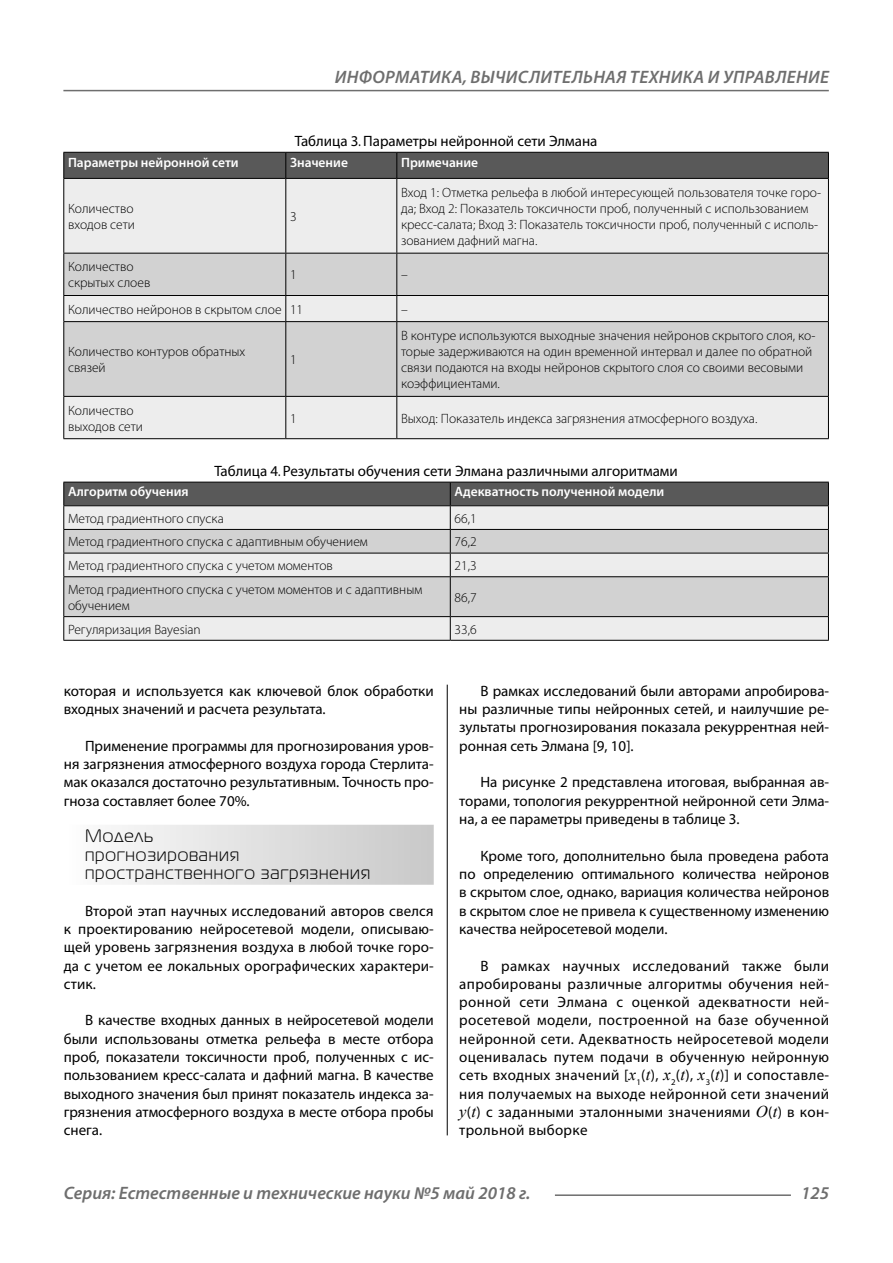
<style>
.page{position:relative;width:893px;height:1263px;background:#fff}
.page>*{position:absolute;margin:0;border:0;box-sizing:border-box;transform-origin:0 0}
.t1{font:italic 600 18px "Myriad Pro";letter-spacing:.005em;color:#6e6e6e}
.Subheaders_3lines{font:18px/18.3px "Magistral C";letter-spacing:.05em;color:#000}
.Normal{font:15px/18.3px "Myriad Pro";color:#000;text-align:justify}
.podpis{font:15px "Myriad Pro";color:#000}
.Tab_content{font:300 13.5px/16.2px "Myriad Pro";color:#000}
.Tab_header{font:600 13.5px "Myriad Pro";color:#fff}
.s1{font-family:"Times New Roman";font-style:italic;font-size:16.5px}
</style>
<div class="page">
<hr style="left:63px;top:90px;width:766px;height:1px;background:#6e6e6e">
<hr style="left:555px;top:1194px;width:236px;height:2px;background:#6e6e6e">
<div style="left:64px;top:825px;width:370px;height:60px;background:linear-gradient(to right,#fdfdfd,#c8c8c8)"></div>
<div style="left:64px;top:179px;width:764px;height:259px;background:#ededed"></div>
<svg style="left:64px;top:254px;width:764px;height:142px;background:#d6d6d6"></svg>
<hr style="left:63px;top:253px;width:223px;height:1px;background:#000">
<hr style="left:286px;top:253px;width:111px;height:1px;background:#000">
<hr style="left:397px;top:253px;width:432px;height:1px;background:#000">
<hr style="left:63px;top:295px;width:223px;height:1px;background:#000">
<hr style="left:286px;top:295px;width:111px;height:1px;background:#000">
<hr style="left:397px;top:295px;width:432px;height:1px;background:#000">
<hr style="left:63px;top:321px;width:223px;height:1px;background:#000">
<hr style="left:286px;top:321px;width:111px;height:1px;background:#000">
<hr style="left:397px;top:321px;width:432px;height:1px;background:#000">
<hr style="left:63px;top:396px;width:223px;height:1px;background:#000">
<hr style="left:286px;top:396px;width:111px;height:1px;background:#000">
<hr style="left:397px;top:396px;width:432px;height:1px;background:#000">
<hr style="left:285px;top:179px;width:1px;height:74px;background:#000">
<hr style="left:396px;top:179px;width:1px;height:74px;background:#000">
<hr style="left:285px;top:253px;width:1px;height:42px;background:#000">
<hr style="left:396px;top:253px;width:1px;height:42px;background:#000">
<svg style="left:285px;top:296px;width:1px;height:25px"></svg>
<svg style="left:396px;top:296px;width:1px;height:25px"></svg>
<hr style="left:285px;top:322px;width:1px;height:74px;background:#000">
<hr style="left:396px;top:322px;width:1px;height:74px;background:#000">
<hr style="left:285px;top:397px;width:1px;height:41px;background:#000">
<hr style="left:396px;top:397px;width:1px;height:41px;background:#000">
<hr style="left:63px;top:179px;width:1px;height:74px;background:#000">
<hr style="left:828px;top:179px;width:1px;height:74px;background:#000">
<hr style="left:63px;top:253px;width:1px;height:42px;background:#000">
<hr style="left:828px;top:253px;width:1px;height:42px;background:#000">
<svg style="left:63px;top:296px;width:1px;height:25px"></svg>
<svg style="left:828px;top:296px;width:1px;height:25px"></svg>
<hr style="left:63px;top:322px;width:1px;height:74px;background:#000">
<hr style="left:828px;top:322px;width:1px;height:74px;background:#000">
<hr style="left:63px;top:397px;width:1px;height:41px;background:#000">
<hr style="left:828px;top:397px;width:1px;height:41px;background:#000">
<hr style="left:63px;top:438px;width:223px;height:1px;background:#000">
<hr style="left:286px;top:438px;width:111px;height:1px;background:#000">
<hr style="left:397px;top:438px;width:432px;height:1px;background:#000">
<svg style="left:63px;top:152px;width:766px;height:26px;background:#565656"></svg>
<hr style="left:63px;top:178px;width:223px;height:1px;background:#000">
<hr style="left:286px;top:178px;width:111px;height:1px;background:#000">
<hr style="left:397px;top:178px;width:432px;height:1px;background:#000">
<svg style="left:64px;top:617px;width:764px;height:23px;background:#e9e9e9"></svg>
<div style="left:64px;top:577px;width:764px;height:39px;background:#d2d2d2"></div>
<hr style="left:63px;top:576px;width:387px;height:1px;background:#000">
<hr style="left:450px;top:576px;width:379px;height:1px;background:#000">
<hr style="left:63px;top:616px;width:387px;height:1px;background:#000">
<hr style="left:450px;top:616px;width:379px;height:1px;background:#000">
<hr style="left:450px;top:577px;width:1px;height:39px;background:#000">
<svg style="left:450px;top:617px;width:1px;height:23px"></svg>
<hr style="left:63px;top:577px;width:1px;height:39px;background:#000">
<hr style="left:828px;top:577px;width:1px;height:39px;background:#000">
<svg style="left:63px;top:617px;width:1px;height:23px"></svg>
<svg style="left:828px;top:617px;width:1px;height:23px"></svg>
<hr style="left:63px;top:640px;width:387px;height:1px;background:#000">
<hr style="left:450px;top:640px;width:379px;height:1px;background:#000">
<svg style="left:63px;top:482px;width:766px;height:94px;background:#bababa"></svg>
<hr style="left:63px;top:505px;width:387px;height:1px;background:#000">
<hr style="left:450px;top:505px;width:379px;height:1px;background:#000">
<hr style="left:447px;top:685px;width:1px;height:450px;background:#000">
<p class="t1" style="left:335px;top:66px;width:496px">ИНФОРМАТИКА, ВЫЧИСЛИТЕЛЬНАЯ ТЕХНИКА И УПРАВЛЕНИЕ</p>
<p class="podpis" style="left:295px;top:132px;width:304px">Таблица 3. Параметры нейронной сети Элмана</p>
<p class="Tab_header" style="left:68px;top:154px;width:172px">Параметры нейронной сети</p>
<p class="Tab_header" style="left:290px;top:154px;width:59px">Значение</p>
<p class="Tab_header" style="left:401px;top:154px;width:79px">Примечание</p>
<p class="Tab_content" style="left:68px;top:200px;width:67px">Количество</p>
<p class="Tab_content" style="left:68px;top:216px;width:68px">входов сети</p>
<p class="Tab_content" style="left:401px;top:184px;width:421px">Вход 1: Отметка рельефа в любой интересующей пользователя точке горо&shy;да; Вход 2: Показатель токсичности проб, полученный с использованием кресс-салата; Вход 3: Показатель токсичности проб, полученный с исполь&shy;зованием дафний магна.</p>
<p class="Tab_content" style="left:290px;top:208px;width:8px">3</p>
<p class="Tab_content" style="left:68px;top:259px;width:67px">Количество</p>
<p class="Tab_content" style="left:68px;top:275px;width:84px">скрытых слоев</p>
<p class="Tab_content" style="left:290px;top:267px;width:8px">1</p>
<p class="Tab_content" style="left:401px;top:267px;width:8px">–</p>
<p class="Tab_content" style="left:68px;top:301px;width:215px">Количество нейронов в скрытом слое</p>
<p class="Tab_content" style="left:290px;top:301px;width:15px">11</p>
<p class="Tab_content" style="left:401px;top:301px;width:8px">–</p>
<p class="Tab_content" style="left:68px;top:343px;width:179px">Количество контуров обратных связей</p>
<p class="Tab_content" style="left:290px;top:351px;width:8px">1</p>
<p class="Tab_content" style="left:401px;top:327px;width:416px">В контуре используются выходные значения нейронов скрытого слоя, ко&shy;торые задерживаются на один временной интервал и далее по обратной связи подаются на входы нейронов скрытого слоя со своими весовыми коэффициентами.</p>
<p class="Tab_content" style="left:68px;top:402px;width:67px">Количество</p>
<p class="Tab_content" style="left:68px;top:418px;width:76px">выходов сети</p>
<p class="Tab_content" style="left:290px;top:410px;width:8px">1</p>
<p class="Tab_content" style="left:401px;top:410px;width:358px">Выход: Показатель индекса загрязнения атмосферного воздуха.</p>
<p class="podpis" style="left:214px;top:461px;width:465px">Таблица 4. Результаты обучения сети Элмана различными алгоритмами</p>
<p class="Tab_header" style="left:68px;top:483px;width:122px">Алгоритм обучения</p>
<p class="Tab_header" style="left:455px;top:483px;width:211px">Адекватность полученной модели</p>
<p class="Tab_content" style="left:68px;top:510px;width:157px">Метод градиентного спуска</p>
<p class="Tab_content" style="left:455px;top:510px;width:24px">66,1</p>
<p class="Tab_content" style="left:68px;top:534px;width:301px">Метод градиентного спуска с адаптивным обучением</p>
<p class="Tab_content" style="left:455px;top:534px;width:24px">76,2</p>
<p class="Tab_content" style="left:68px;top:557px;width:266px">Метод градиентного спуска с учетом моментов</p>
<p class="Tab_content" style="left:455px;top:557px;width:24px">21,3</p>
<p class="Tab_content" style="left:68px;top:581px;width:356px">Метод градиентного спуска с учетом моментов и с адаптивным обучением</p>
<p class="Tab_content" style="left:455px;top:589px;width:24px">86,7</p>
<p class="Tab_content" style="left:68px;top:621px;width:134px">Регуляризация Bayesian</p>
<p class="Tab_content" style="left:455px;top:621px;width:24px">33,6</p>
<p class="Normal" style="left:64px;top:681px;width:371px">которая и используется как ключевой блок обработки входных значений и расчета результата.</p>
<p class="Normal" style="left:64px;top:736px;width:371px;text-indent:21px">Применение программы для прогнозирования уров&shy;ня загрязнения атмосферного воздуха города Стерлита&shy;мак оказался достаточно результативным. Точность про&shy;гноза составляет более 70%.</p>
<p class="Subheaders_3lines" style="left:85px;top:827px;width:287px">Модель<br>прогнозирования пространственного загрязнения</p>
<p class="Normal" style="left:64px;top:901px;width:371px;text-indent:21px">Второй этап научных исследований авторов свелся к проектированию нейросетевой модели, описываю&shy;щей уровень загрязнения воздуха в любой точке горо&shy;да с учетом ее локальных орографических характери&shy;стик.</p>
<p class="Normal" style="left:64px;top:1011px;width:371px;text-indent:21px">В качестве входных данных в нейросетевой модели были использованы отметка рельефа в месте отбора проб, показатели токсичности проб, полученных с ис&shy;пользованием кресс-салата и дафний магна. В качестве выходного значения был принят показатель индекса за&shy;грязнения атмосферного воздуха в месте отбора пробы снега.</p>
<p class="Normal" style="left:459px;top:681px;width:371px;text-indent:21px">В рамках исследований были авторами апробирова&shy;ны различные типы нейронных сетей, и наилучшие ре&shy;зультаты прогнозирования показала рекуррентная ней&shy;ронная сеть Элмана [9, 10].</p>
<p class="Normal" style="left:459px;top:773px;width:371px;text-indent:21px">На рисунке 2 представлена итоговая, выбранная ав&shy;торами, топология рекуррентной нейронной сети Элма&shy;на, а ее параметры приведены в таблице 3.</p>
<p class="Normal" style="left:459px;top:846px;width:371px;text-indent:21px">Кроме того, дополнительно была проведена работа по определению оптимального количества нейронов в скрытом слое, однако, вариация количества нейронов в скрытом слое не привела к существенному изменению качества нейросетевой модели.</p>
<p class="Normal" style="left:459px;top:956px;width:371px;text-indent:21px">В рамках научных исследований также были апробированы различные алгоритмы обучения ней&shy;ронной сети Элмана с оценкой адекватности ней&shy;росетевой модели, построенной на базе обученной нейронной сети. Адекватность нейросетевой модели оценивалась путем подачи в обученную нейронную сеть входных значений [<span class="s1">x</span><sub>1</sub>(<span class="s1">t</span>), <span class="s1">x</span><sub>2</sub>(<span class="s1">t</span>), <span class="s1">x</span><sub>3</sub>(<span class="s1">t</span>)] и сопоставле&shy;ния получаемых на выходе нейронной сети значений <span class="s1">y</span>(<span class="s1">t</span>) с заданными эталонными значениями <span class="s1">O</span>(<span class="s1">t</span>) в кон&shy;трольной выборке</p>
<p class="t1" style="left:64px;top:1182px;width:468px">Серия: Естественные и технические науки №5 май 2018 г.</p>
<p class="t1" style="left:801px;top:1182px;width:30px">125</p>
</div>
